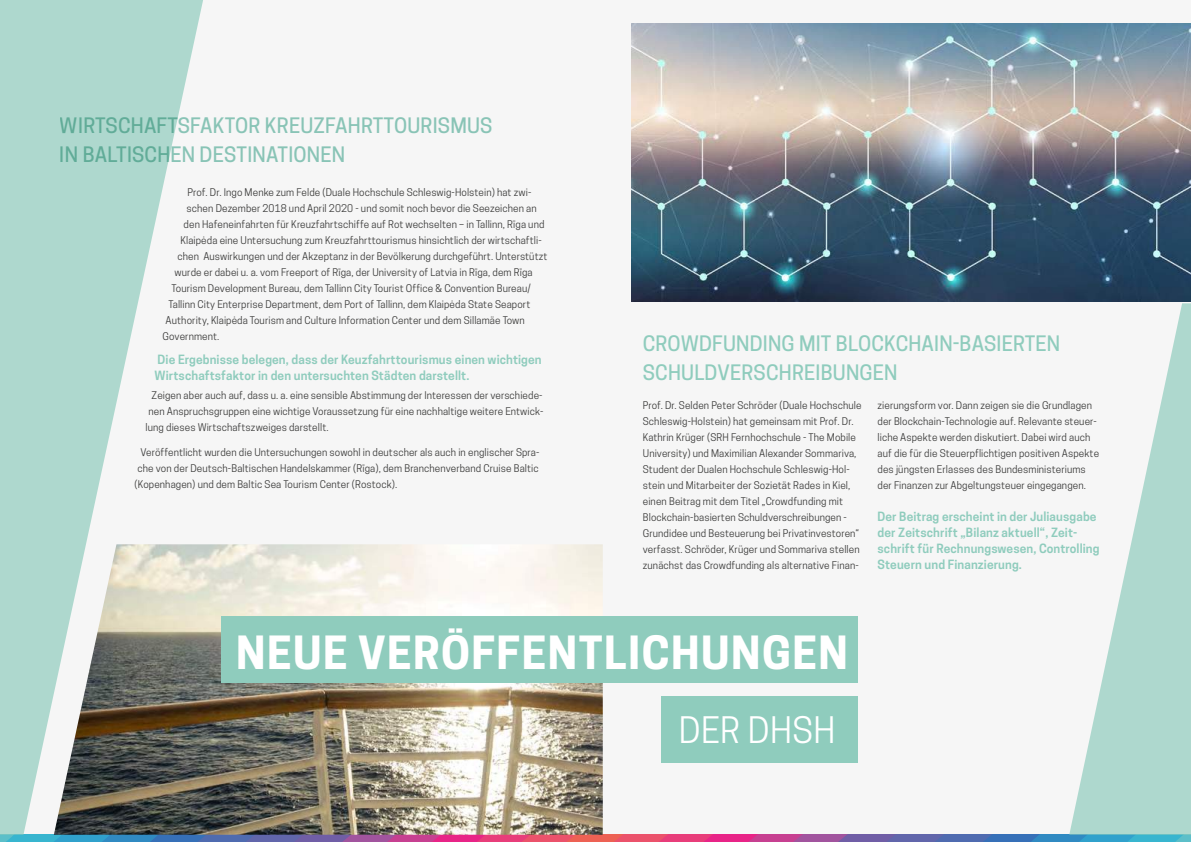
<style>
.page{position:relative;width:1191px;height:842px;background:#f6f6f6}
.page>*{position:absolute;margin:0;border:0;box-sizing:border-box;transform-origin:0 0}
.t1{font:700 43px "Cooper Hewitt";letter-spacing:.035em;color:#fff}
.t2{font:34.3px "Cooper Hewitt";letter-spacing:.01em;color:#fff}
.t3{font:500 20px/29px "Cooper Hewitt";letter-spacing:.01em;color:#8fccbd}
.t4{font:600 12px/16px "Cooper Hewitt";letter-spacing:.01em;color:#8fccbd}
.t5{font:10px/16px "Cooper Hewitt";letter-spacing:.01em;color:#3c3c3b}
</style>
<div class="page">
<svg style="left:0;top:835px;width:1191px;height:7px;background:#8268a2"></svg>
<img style="left:204px;top:544px;width:399px;height:291px">
<img style="left:631px;top:24px;width:560px;height:278px">
<svg style="left:0;top:0;width:204px;height:835px;fill:#aed8ce"></svg>
<svg style="left:1069px;top:303px;width:122px;height:532px;fill:#aed8ce"></svg>
<div style="left:660px;top:697px;width:197px;height:66px;background:#8fccbd"></div>
<div style="left:221px;top:616px;width:636px;height:66px;background:#8fccbd"></div>
<h3 class="t3" style="left:60px;top:112px;width:434px">WIRTSCHAFTSFAKTOR KREUZFAHRTTOURISMUS<br>IN BALTISCHEN DESTINATIONEN</h3>
<p class="t5" style="left:188px;top:184px;width:345px">Prof. Dr. Ingo Menke zum Felde (Duale Hochschule Schleswig-Holstein) hat zwi-</p>
<p class="t5" style="left:187px;top:200px;width:352px">schen Dezember 2018 und April 2020 - und somit noch bevor die Seezeichen an</p>
<p class="t5" style="left:184px;top:216px;width:362px">den Hafeneinfahrten für Kreuzfahrtschiffe auf Rot wechselten – in Tallinn, Rīga und</p>
<p class="t5" style="left:181px;top:232px;width:363px">Klaipėda eine Untersuchung zum Kreuzfahrttourismus hinsichtlich der wirtschaftli-</p>
<p class="t5" style="left:178px;top:248px;width:371px">chen Auswirkungen und der Akzeptanz in der Bevölkerung durchgeführt. Unterstützt</p>
<p class="t5" style="left:175px;top:264px;width:359px">wurde er dabei u. a. vom Freeport of Rīga, der University of Latvia in Rīga, dem Rīga</p>
<p class="t5" style="left:172px;top:280px;width:361px">Tourism Development Bureau, dem Tallinn City Tourist Office &amp; Convention Bureau/</p>
<p class="t5" style="left:169px;top:296px;width:363px">Tallinn City Enterprise Department, dem Port of Tallinn, dem Klaipėda State Seaport</p>
<p class="t5" style="left:166px;top:312px;width:361px">Authority, Klaipėda Tourism and Culture Information Center und dem Sillamäe Town</p>
<p class="t5" style="left:163px;top:328px;width:58px">Government.</p>
<p class="t4" style="left:155px;top:352px;width:388px">Die Ergebnisse belegen, dass der Keuzfahrttourismus einen wichtigen<br>Wirtschaftsfaktor in den untersuchten Städten darstellt.</p>
<p class="t5" style="left:152px;top:388px;width:392px">Zeigen aber auch auf, dass u. a. eine sensible Abstimmung der Interessen der verschiede-</p>
<p class="t5" style="left:149px;top:404px;width:396px">nen Anspruchsgruppen eine wichtige Voraussetzung für eine nachhaltige weitere Entwick-</p>
<p class="t5" style="left:146px;top:420px;width:184px">lung dieses Wirtschaftszweiges darstellt.</p>
<p class="t5" style="left:141px;top:444px;width:400px">Veröffentlicht wurden die Untersuchungen sowohl in deutscher als auch in englischer Spra-</p>
<p class="t5" style="left:138px;top:460px;width:403px">che von der Deutsch-Baltischen Handelskammer (Rīga), dem Branchenverband Cruise Baltic</p>
<p class="t5" style="left:135px;top:476px;width:264px">(Kopenhagen) und dem Baltic Sea Tourism Center (Rostock).</p>
<h3 class="t3" style="left:643px;top:329px;width:419px">CROWDFUNDING MIT BLOCKCHAIN-BASIERTEN<br>SCHULDVERSCHREIBUNGEN</h3>
<p class="t5" style="left:643px;top:397px;width:220px">Prof. Dr. Selden Peter Schröder (Duale Hochschule Schleswig-Holstein) hat gemeinsam mit Prof. Dr.<br>Kathrin Krüger (SRH Fernhochschule - The Mobile University) und Maximilian Alexander Sommariva, Student der Dualen Hochschule Schleswig-Hol&shy;stein und Mitarbeiter der Sozietät Rades in Kiel, einen Beitrag mit dem Titel „Crowdfunding mit Blockchain-basierten Schuldverschreibungen - Grundidee und Besteuerung bei Privatinvestoren“ verfasst. Schröder, Krüger und Sommariva stellen zunächst das Crowdfunding als alternative Finan-</p>
<p class="t5" style="left:877px;top:397px;width:223px">zierungsform vor. Dann zeigen sie die Grundlagen der Blockchain-Technologie auf. Relevante steuer&shy;liche Aspekte werden diskutiert. Dabei wird auch auf die für die Steuerpflichtigen positiven Aspekte des jüngsten Erlasses des Bundesministeriums der Finanzen zur Abgeltungsteuer eingegangen.</p>
<p class="t4" style="left:877px;top:508px;width:223px">Der Beitrag erscheint in der Juliausgabe der Zeitschrift „Bilanz aktuell“, Zeit&shy;schrift für Rechnungswesen, Controlling Steuern und Finanzierung.</p>
<h1 class="t1" style="left:236px;top:627px;width:613px">NEUE VERÖFFENTLICHUNGEN</h1>
<h2 class="t2" style="left:679px;top:710px;width:158px">DER DHSH</h2>
</div>
